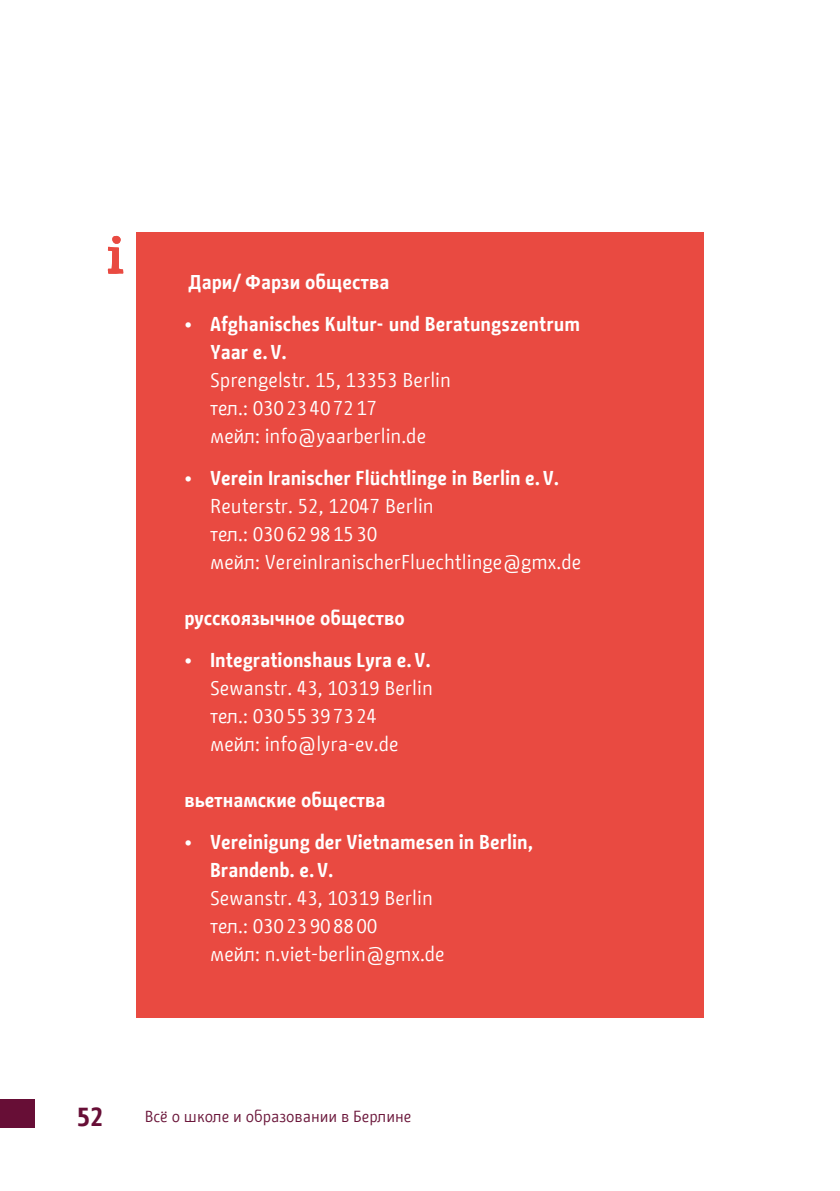
<style>
.page{position:relative;width:840px;height:1191px;background:#fff}
.page>*{position:absolute;margin:0;border:0;box-sizing:border-box;transform-origin:0 0}
.t1{font:700 26px "BMF Change";color:#670e36}
.t2{font:20px/28px "BMF Change";color:#fff}
.t3{font:700 20px/28px "BMF Change";color:#fff}
.t4{font:16px "BMF Change";color:#6a1539}
.s1{font-weight:400}
.s2{font-weight:700}
</style>
<div class="page">
<div style="left:136px;top:232px;width:567px;height:786px;background:#e94a41"></div>
<svg style="left:108px;top:236px;width:15px;height:38px"></svg>
<div style="left:0;top:1099px;width:34px;height:28px;background:#670e36"></div>
<p class="t3" style="left:189px;top:268px;width:202px">Дари/ Фарзи общества</p>
<p class="t3" style="left:210px;top:310px;width:371px;text-indent:-26px"><span class="s1">•</span> Afghanisches Kultur- und Beratungszentrum<br>Yaar e.V.</p>
<p class="t2" style="left:210px;top:366px;width:242px">Sprengelstr. 15, 13353 Berlin тел.: 03023407217<br>мейл: info@yaarberlin.de</p>
<p class="t2" style="left:210px;top:464px;width:372px;text-indent:-26px">• <span class="s2">Verein Iranischer Flüchtlinge in Berlin e.V.<br></span>Reuterstr. 52, 12047 Berlin<br>тел.: 03062981530<br>мейл: VereinIranischerFluechtlinge@gmx.de</p>
<p class="t3" style="left:184px;top:604px;width:221px">русскоязычное общество</p>
<p class="t2" style="left:210px;top:646px;width:224px;text-indent:-26px">• <span class="s2">Integrationshaus Lyra e.V.<br></span>Sewanstr. 43, 10319 Berlin тел.: 03055397324<br>мейл: info@lyra-ev.de</p>
<p class="t3" style="left:184px;top:786px;width:202px">вьетнамские общества</p>
<p class="t3" style="left:210px;top:828px;width:324px;text-indent:-26px"><span class="s1">•</span> Vereinigung der Vietnamesen in Berlin,<br>Brandenb. e.V.</p>
<p class="t2" style="left:210px;top:884px;width:236px">Sewanstr. 43, 10319 Berlin тел.: 03023908800<br>мейл: n.viet-berlin@gmx.de</p>
<h1 class="t1" style="left:77px;top:1098px;width:29px">52</h1>
<p class="t4" style="left:145px;top:1104px;width:268px">Всё о школе и образовании в Берлине</p>
</div>
